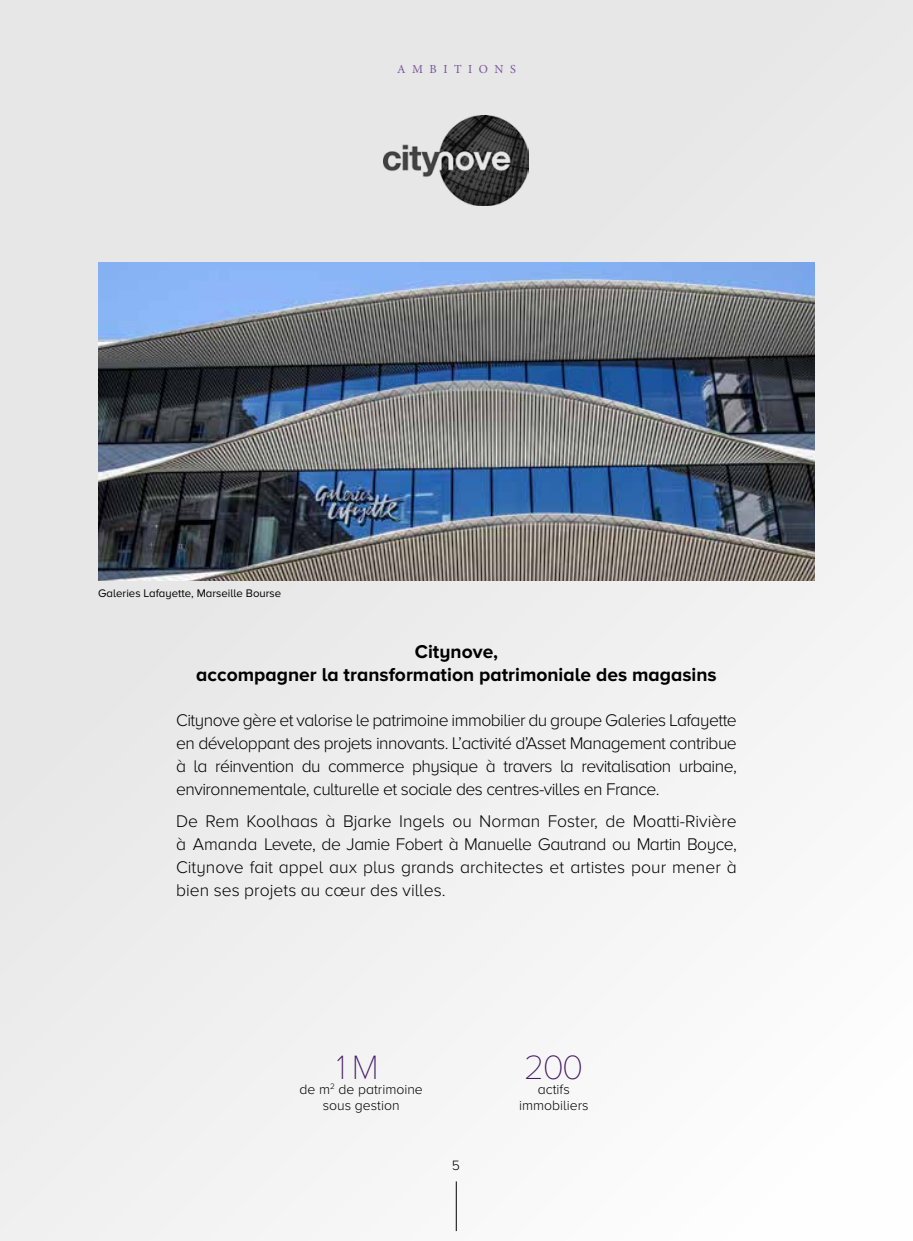
<style>
.page{position:relative;width:913px;height:1241px;background:#fff}
.page>*{position:absolute;margin:0;border:0;box-sizing:border-box;transform-origin:0 0}
.t1{font:100 35px "Proxima Nova A";color:#451a65}
.t2{font:700 19.25px/22.8px "Proxima Nova A";color:#000;text-align:center}
.t3{font:300 17.5px/22.8px "Proxima Nova A";letter-spacing:-.03em;color:#000;text-align:justify}
.t4{font:300 14px/15.8px "Proxima Nova A";color:#000;text-align:center}
.t5{font:12.25px "Minion Pro";letter-spacing:.535em;color:#78589a}
.t6{font:11.38px "Proxima Nova A";color:#000}
</style>
<div class="page">
<div style="left:0;top:0;width:913px;height:1240px;background:linear-gradient(to right,#e9e8e8,#f5f5f5)"></div>
<hr style="left:456px;top:1181px;width:1px;height:49px;background:#000">
<img style="left:98px;top:262px;width:717px;height:318px">
<img style="left:383px;top:115px;width:146px;height:90px">
<p class="t5" style="left:397px;top:61px;width:120px">AMBITIONS</p>
<p class="t6" style="left:98px;top:586px;width:185px">Galeries Lafayette, Marseille Bourse</p>
<p class="t2" style="left:196px;top:641px;width:522px">Citynove,<br>accompagner la transformation patrimoniale des magasins</p>
<p class="t3" style="left:176px;top:709px;width:562px">Citynove gère et valorise le patrimoine immobilier du groupe Galeries Lafayette en développant des projets innovants. L’activité d’Asset Management contribue à la réinvention du commerce physique à travers la revitalisation urbaine, environnementale, culturelle et sociale des centres-villes en France.</p>
<p class="t3" style="left:176px;top:810px;width:562px">De Rem Koolhaas à Bjarke Ingels ou Norman Foster, de Moatti-Rivière à Amanda Levete, de Jamie Fobert à Manuelle Gautrand ou Martin Boyce, Citynove fait appel aux plus grands architectes et artistes pour mener à bien ses projets au cœur des villes.</p>
<h1 class="t1" style="left:336px;top:1047px;width:44px">1 M</h1>
<p class="t4" style="left:299px;top:1081px;width:125px">de m<sup>2</sup> de patrimoine sous gestion</p>
<p class="t4" style="left:452px;top:1157px;width:10px">5</p>
<h1 class="t1" style="left:524px;top:1047px;width:61px">200</h1>
<p class="t4" style="left:519px;top:1081px;width:71px">actifs immobiliers</p>
</div>
